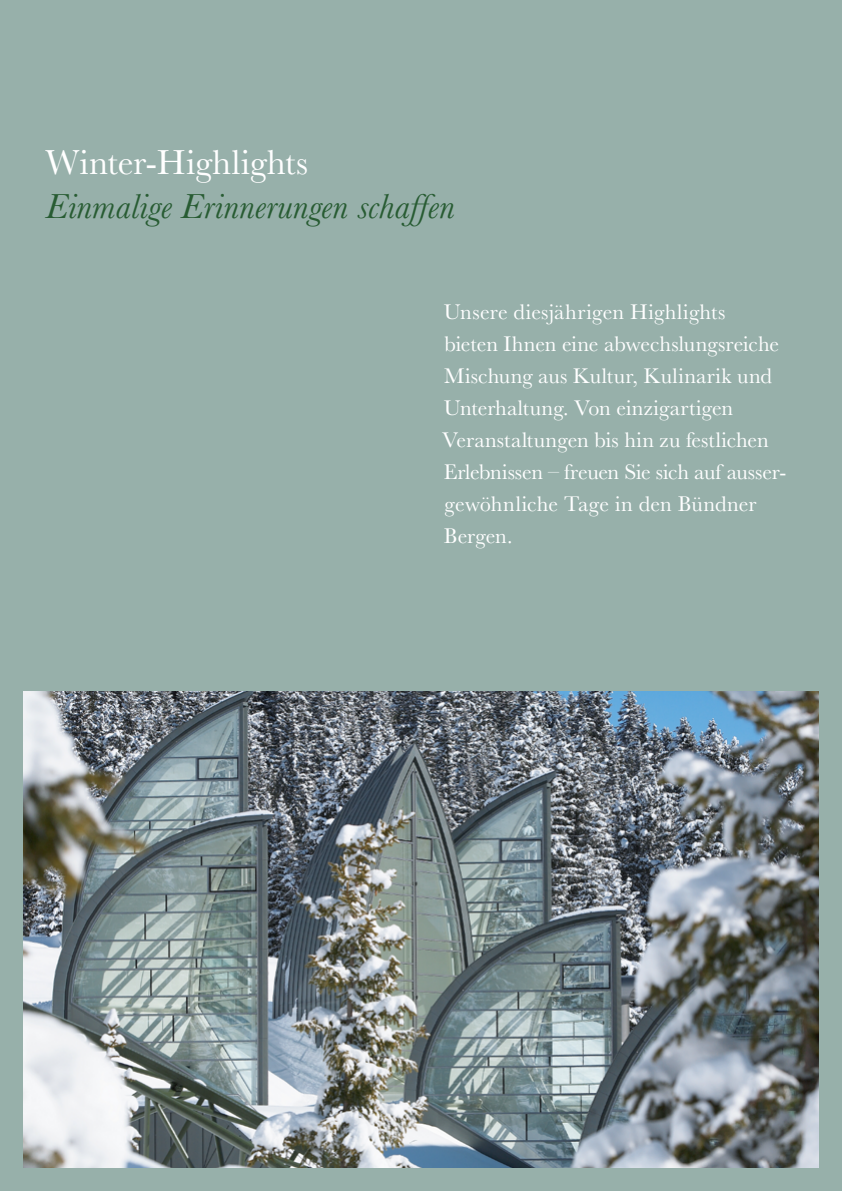
<style>
.page{position:relative;width:842px;height:1191px;background:#97b0aa}
.page>*{position:absolute;margin:0;border:0;box-sizing:border-box;transform-origin:0 0}
.t1{font:italic 36px "Baskerville";letter-spacing:.01em;color:#285c33}
.t2{font:36px "Baskerville";color:#fff}
.t3{font:22px/32px "Baskerville";letter-spacing:.005em;color:#fff}
</style>
<div class="page">
<img style="left:24px;top:692px;width:794px;height:475px">
<h1 class="t2" style="left:45px;top:139px;width:264px">Winter-Highlights</h1>
<h1 class="t1" style="left:45px;top:182px;width:411px">Einmalige Erinnerungen schaffen</h1>
<p class="t3" style="left:442px;top:296px;width:345px">Unsere diesjährigen Highlights<br>bieten Ihnen eine abwechslungsreiche<br>Mischung aus Kultur, Kulinarik und<br>Unterhaltung. Von einzigartigen<br>Veranstaltungen bis hin zu festlichen<br>Erlebnissen – freuen Sie sich auf ausser&shy;gewöhnliche Tage in den Bündner<br>Bergen.</p>
</div>
